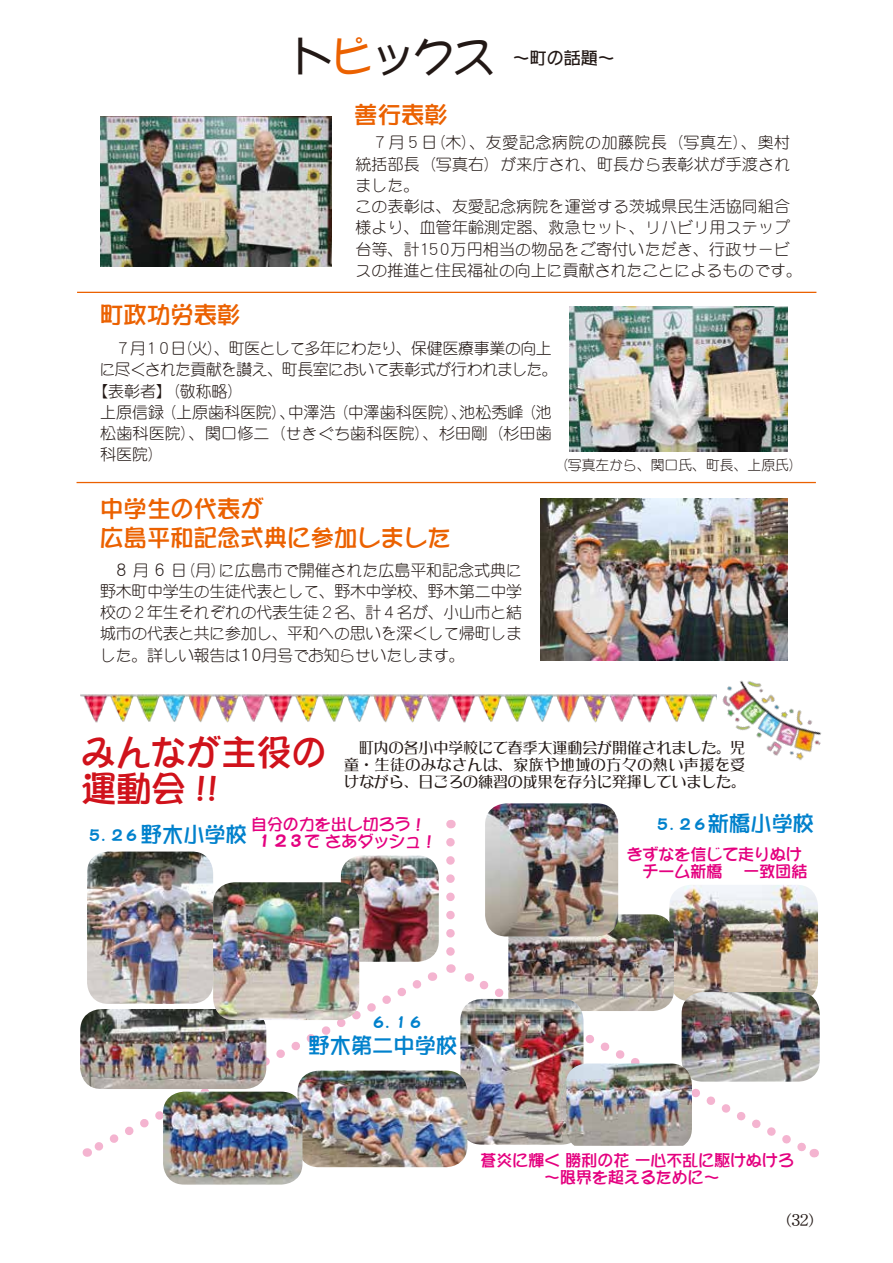
<style>
.page{position:relative;width:893px;height:1263px;background:#fff}
.page>*{position:absolute;margin:0;border:0;box-sizing:border-box;transform-origin:0 0}
.t1{font:40.35px "DFPOP1 Std W5";color:#221815}
.t2{font:35.1px/36.2px "DFPOP1 Std W7";color:#d0121b}
.t3{font:23.4px/29.7px "DFPOP1 Std W7";color:#eb6100}
.t4{font:21.3px "DFPOP1 Std W7";color:#0081cc}
.t5{font:16.95px "DFPOP1 Std W5";color:#221815}
.t6{font:15.9px/21.3px "DF Maru Gothic Std W3";color:#221815}
.t7{font:15.9px/17px "DFPOP1 Std W7";color:#e4007f}
.t8{font:15.9px "DF Maru Gothic Std W3";letter-spacing:-.035em;color:#221815}
.t9{font:15.9px "DF Maru Gothic Std W3";letter-spacing:-.045em;color:#221815}
.t10{font:15.9px "DFHS Mincho Std W3";color:#221815}
.t11{font:14.85px/17px "DF Lei Ga So Std W5";color:#221815;text-align:justify}
.t12{font:14.85px "DFPOP1 Std W7";color:#0081cc}
.t13{font:13.8px "DF Maru Gothic Std W3";color:#221815}
.s1{color:#eb6100}
.s2{font-size:19.2px}
.s3{font-size:14.85px}
.s4{font-size:18.3px}
</style>
<div class="page">
<hr style="left:77px;top:292px;width:739px;height:1px;background:#eb6100">
<img style="left:569px;top:307px;width:219px;height:145px">
<img style="left:100px;top:116px;width:232px;height:151px">
<img style="left:540px;top:499px;width:247px;height:162px">
<svg style="left:446px;top:842px;width:9px;height:131px"></svg>
<svg style="left:83px;top:973px;width:345px;height:184px"></svg>
<svg style="left:472px;top:974px;width:346px;height:184px"></svg>
<hr style="left:77px;top:482px;width:739px;height:1px;background:#eb6100">
<img style="left:80px;top:694px;width:182px;height:29px">
<img style="left:262px;top:694px;width:183px;height:29px">
<img style="left:445px;top:694px;width:185px;height:29px">
<img style="left:630px;top:694px;width:77px;height:29px">
<img style="left:341px;top:855px;width:98px;height:107px">
<img style="left:80px;top:1009px;width:186px;height:80px">
<img style="left:707px;top:680px;width:115px;height:80px">
<img style="left:87px;top:851px;width:126px;height:153px">
<img style="left:669px;top:885px;width:149px;height:116px">
<img style="left:508px;top:914px;width:166px;height:97px">
<img style="left:682px;top:992px;width:138px;height:90px">
<img style="left:213px;top:882px;width:146px;height:138px">
<img style="left:460px;top:999px;width:123px;height:146px">
<img style="left:297px;top:1070px;width:170px;height:97px">
<img style="left:163px;top:1092px;width:139px;height:92px">
<img style="left:566px;top:1063px;width:126px;height:83px">
<img style="left:485px;top:803px;width:133px;height:133px">
<h1 class="t1" style="left:292px;top:35px;width:203px">ト<span class="s1">ピ</span>ックス</h1>
<p class="t5" style="left:513px;top:49px;width:104px">～町の話題～</p>
<h3 class="t3" style="left:354px;top:99px;width:95px">善行表彰</h3>
<p class="t6" style="left:355px;top:132px;width:448px">　７月５日（木）、友愛記念病院の加藤院長（写真左）、奥村統括部長（写真右）が来庁され、町長から表彰状が手渡されました。<br>この表彰は、友愛記念病院を運営する茨城県民生活協同組合様より、血管年齢測定器、救急セット、リハビリ用ステップ台等、計１５０万円相当の物品をご寄付いただき、行政サービスの推進と住民福祉の向上に貢献されたことによるものです。</p>
<h3 class="t3" style="left:100px;top:300px;width:142px">町政功労表彰</h3>
<p class="t8" style="left:100px;top:340px;width:453px">　７月１０日（火）、町医として多年にわたり、保健医療事業の向上</p>
<p class="t9" style="left:100px;top:361px;width:460px">に尽くされた貢献を讃え、町長室において表彰式が行われました。</p>
<p class="t6" style="left:92px;top:380px;width:153px">【表彰者】（敬称略）</p>
<p class="t6" style="left:100px;top:401px;width:453px">上原信録（上原歯科医院）、中澤浩（中澤歯科医院）、池松秀峰（池</p>
<p class="t6" style="left:100px;top:422px;width:453px">松歯科医院）、関口修二（せきぐち歯科医院）、杉田剛（杉田歯</p>
<p class="t6" style="left:100px;top:444px;width:65px">科医院）</p>
<h3 class="t3" style="left:100px;top:493px;width:352px">中学生の代表が<br>広島平和記念式典に参加しました</h3>
<p class="t6" style="left:100px;top:559px;width:423px;text-align:justify;text-indent:16px"><span class="s2">8</span> 月 <span class="s2">6</span> 日（月）に広島市で開催された広島平和記念式典に野木町中学生の生徒代表として、野木中学校、野木第二中学校の２年生それぞれの代表生徒２名、計４名が、小山市と結城市の代表と共に参加し、平和への思いを深くして帰町しました。詳しい報告は<span class="s2">10</span>月号でお知らせいたします。</p>
<p class="t13" style="left:554px;top:458px;width:250px">（写真左から、関口氏、町長、上原氏）</p>
<h2 class="t2" style="left:81px;top:734px;width:247px">みんなが主役の運動会 !!</h2>
<p class="t11" style="left:344px;top:739px;width:403px">　町内の各小中学校にて春季大運動会が開催されました。児童・生徒のみなさんは、家族や地域の方々の熱い声援を受けながら、日ごろの練習の成果を存分に発揮していました。</p>
<p class="t7" style="left:251px;top:816px;width:177px">自分の力を出し切ろう！</p>
<h3 class="t4" style="left:655px;top:812px;width:161px"><span class="s3">５．２６</span>新橋小学校</h3>
<p class="t7" style="left:87px;top:833px;width:352px"><sup>５．２６</sup><sup>野木小学校</sup> １２３で さあダッシュ！</p>
<p class="t7" style="left:627px;top:845px;width:182px">きずなを信じて走りぬけ　チーム新橋 　一致団結</p>
<p class="t12" style="left:371px;top:1014px;width:54px">６．１６</p>
<h3 class="t4" style="left:308px;top:1033px;width:150px">野木第二中学校</h3>
<p class="t7" style="left:480px;top:1151px;width:315px">蒼炎に輝く 勝利の花 一心不乱に駆けぬけろ　　　　～限界を超えるために～</p>
<p class="t10" style="left:776px;top:1211px;width:50px">（<span class="s4">32</span>）</p>
</div>
